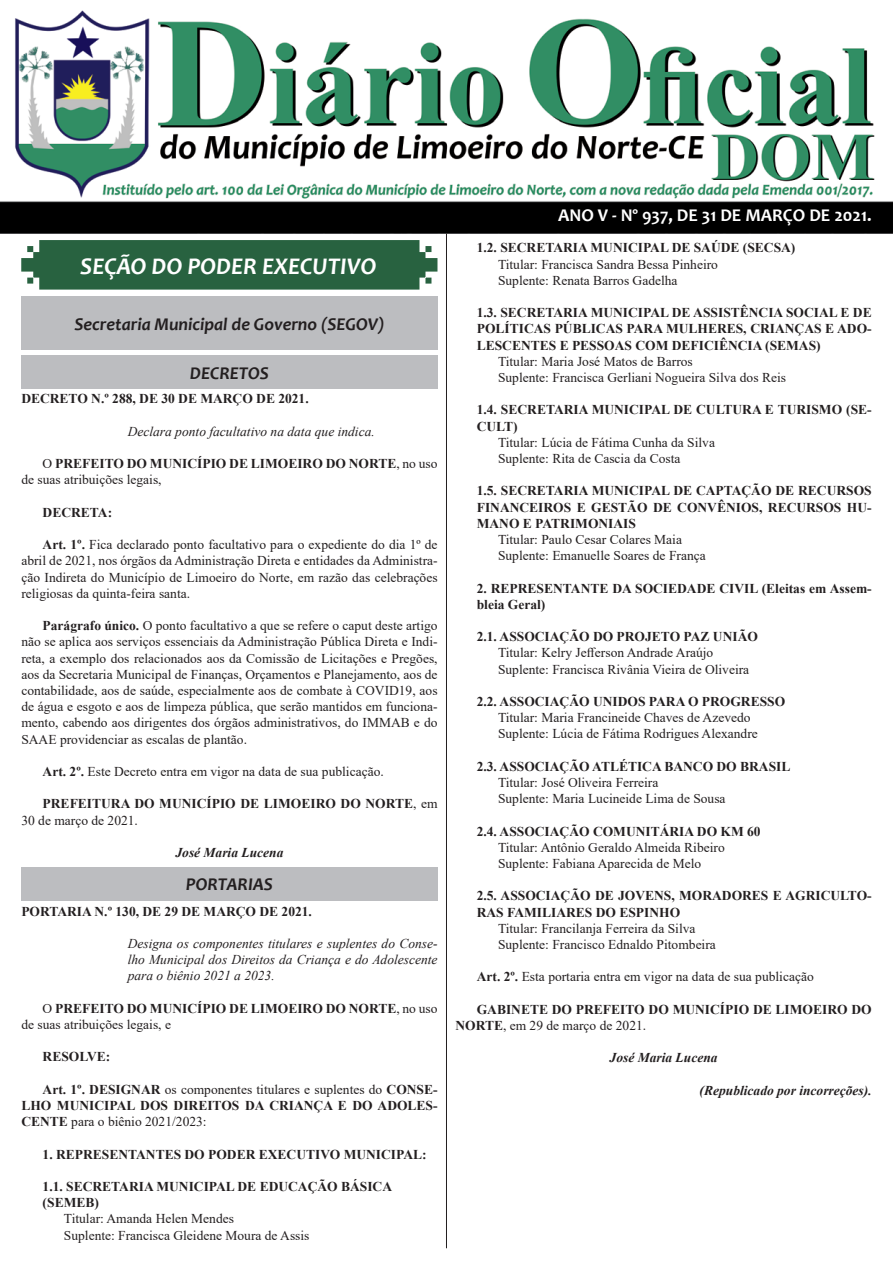
<style>
.page{position:relative;width:893px;height:1263px;background:#fff}
.page>*{position:absolute;margin:0;border:0;box-sizing:border-box;transform-origin:0 0}
.t1{font:italic 700 24px "Candara";color:#fff}
.t2{font:italic 700 18px "Candara";color:#231f20}
.t3{font:700 18px "Candara";color:#fff}
.t4{font:13.5px/16.2px "Times New Roman";color:#231f20;text-align:justify}
.t5{font:700 13.5px/16.2px "Times New Roman";color:#231f20}
.t6{font:italic 13.5px/16.2px "Times New Roman";color:#231f20;text-align:justify}
.t7{font:italic 700 13.5px "Times New Roman";color:#231f20}
.s1{font-weight:400}
.s2{font-weight:700}
</style>
<div class="page">
<img style="left:0;top:10px;width:893px;height:224px">
<svg style="left:21px;top:240px;width:416px;height:50px;background:#346a4a"></svg>
<hr style="left:446px;top:234px;width:1px;height:1014px;background:#231f20">
<div style="left:21px;top:297px;width:417px;height:53px;background:#bcbdc0"></div>
<div style="left:21px;top:356px;width:417px;height:33px;background:#bcbdc0"></div>
<div style="left:21px;top:867px;width:416px;height:33px;background:#bcbdc0"></div>
<p class="t1" style="left:80px;top:251px;width:298px">SEÇÃO DO PODER EXECUTIVO</p>
<p class="t2" style="left:74px;top:312px;width:312px">Secretaria Municipal de Governo (SEGOV)</p>
<p class="t2" style="left:190px;top:362px;width:81px">DECRETOS</p>
<p class="t5" style="left:21px;top:390px;width:289px">DECRETO N.º 288, DE 30 DE MARÇO DE 2021.</p>
<p class="t6" style="left:128px;top:423px;width:249px">Declara ponto facultativo na data que indica.</p>
<p class="t5" style="left:21px;top:455px;width:418px;text-indent:21px"><span class="s1">O</span> PREFEITO DO MUNICÍPIO DE LIMOEIRO DO NORTE<span class="s1">, no uso de suas atribuições legais,</span></p>
<p class="t5" style="left:43px;top:504px;width:71px">DECRETA:</p>
<p class="t4" style="left:21px;top:536px;width:418px;text-indent:21px"><span class="s2">Art. 1º.</span> Fica declarado ponto facultativo para o expediente do dia 1º de abril de 2021, nos órgãos da Administração Direta e entidades da Administra&shy;ção Indireta do Município de Limoeiro do Norte, em razão das celebrações religiosas da quinta-feira santa.</p>
<p class="t4" style="left:21px;top:617px;width:418px;text-indent:21px"><span class="s2">Parágrafo único.</span> O ponto facultativo a que se refere o caput deste artigo não se aplica aos serviços essenciais da Administração Pública Direta e Indi&shy;reta, a exemplo dos relacionados aos da Comissão de Licitações e Pregões, aos da Secretaria Municipal de Finanças, Orçamentos e Planejamento, aos de contabilidade, aos de saúde, especialmente aos de combate à COVID19, aos de água e esgoto e aos de limpeza pública, que serão mantidos em funciona&shy;mento, cabendo aos dirigentes dos órgãos administrativos, do IMMAB e do SAAE providenciar as escalas de plantão.</p>
<p class="t4" style="left:43px;top:763px;width:343px"><span class="s2">Art. 2º.</span> Este Decreto entra em vigor na data de sua publicação.</p>
<p class="t5" style="left:21px;top:795px;width:418px;text-indent:21px">PREFEITURA DO MUNICÍPIO DE LIMOEIRO DO NORTE<span class="s1">, em<br>30 de março de 2021.</span></p>
<p class="t7" style="left:176px;top:843px;width:109px">José Maria Lucena</p>
<p class="t2" style="left:186px;top:873px;width:89px">PORTARIAS</p>
<p class="t5" style="left:21px;top:902px;width:292px">PORTARIA N.º 130, DE 29 DE MARÇO DE 2021.</p>
<p class="t6" style="left:128px;top:935px;width:311px">Designa os componentes titulares e suplentes do Conse&shy;lho Municipal dos Direitos da Criança e do Adolescente para o biênio 2021 a 2023.</p>
<p class="t5" style="left:21px;top:1000px;width:418px;text-indent:21px"><span class="s1">O</span> PREFEITO DO MUNICÍPIO DE LIMOEIRO DO NORTE<span class="s1">, no uso de suas atribuições legais, e</span></p>
<p class="t5" style="left:43px;top:1048px;width:69px">RESOLVE:</p>
<p class="t5" style="left:21px;top:1081px;width:418px;text-align:justify;text-indent:21px">Art. 1º. DESIGNAR <span class="s1">os componentes titulares e suplentes do</span> CONSE-LHO MUNICIPAL DOS DIREITOS DA CRIANÇA E DO ADOLES-CENTE <span class="s1">para o biênio 2021/2023:</span></p>
<p class="t5" style="left:43px;top:1145px;width:386px">1. REPRESENTANTES DO PODER EXECUTIVO MUNICIPAL:</p>
<p class="t5" style="left:43px;top:1178px;width:351px">1.1. SECRETARIA MUNICIPAL DE EDUCAÇÃO BÁSICA</p>
<p class="t5" style="left:43px;top:1194px;width:58px">(SEMEB)</p>
<p class="t4" style="left:64px;top:1210px;width:172px">Titular: Amanda Helen Mendes</p>
<p class="t4" style="left:64px;top:1226px;width:247px">Suplente: Francisca Gleidene Moura de Assis</p>
<p class="t3" style="left:558px;top:204px;width:315px">ANO V - Nº 937, DE 31 DE MARÇO DE 2021.</p>
<p class="t5" style="left:477px;top:239px;width:320px">1.2. SECRETARIA MUNICIPAL DE SAÚDE (SECSA)</p>
<p class="t4" style="left:498px;top:256px;width:221px">Titular: Francisca Sandra Bessa Pinheiro</p>
<p class="t4" style="left:498px;top:272px;width:181px">Suplente: Renata Barros Gadelha</p>
<p class="t5" style="left:477px;top:304px;width:396px;text-align:justify">1.3. SECRETARIA MUNICIPAL DE ASSISTÊNCIA SOCIAL E DE POLÍTICAS PÚBLICAS PARA MULHERES, CRIANÇAS E ADO-LESCENTES E PESSOAS COM DEFICIÊNCIA (SEMAS)</p>
<p class="t4" style="left:498px;top:353px;width:196px">Titular: Maria José Matos de Barros</p>
<p class="t4" style="left:498px;top:369px;width:289px">Suplente: Francisca Gerliani Nogueira Silva dos Reis</p>
<p class="t5" style="left:477px;top:401px;width:396px">1.4. SECRETARIA MUNICIPAL DE CULTURA E TURISMO (SE-<br>CULT)</p>
<p class="t4" style="left:498px;top:434px;width:219px">Titular: Lúcia de Fátima Cunha da Silva</p>
<p class="t4" style="left:498px;top:450px;width:184px">Suplente: Rita de Cascia da Costa</p>
<p class="t5" style="left:477px;top:482px;width:396px;text-align:justify">1.5. SECRETARIA MUNICIPAL DE CAPTAÇÃO DE RECURSOS FINANCEIROS E GESTÃO DE CONVÊNIOS, RECURSOS HU-MANO E PATRIMONIAIS</p>
<p class="t4" style="left:498px;top:531px;width:186px">Titular: Paulo Cesar Colares Maia</p>
<p class="t4" style="left:498px;top:547px;width:209px">Suplente: Emanuelle Soares de França</p>
<p class="t5" style="left:477px;top:580px;width:396px">2. REPRESENTANTE DA SOCIEDADE CIVIL (Eleitas em Assem&shy;bleia Geral)</p>
<p class="t5" style="left:477px;top:628px;width:283px">2.1. ASSOCIAÇÃO DO PROJETO PAZ UNIÃO</p>
<p class="t4" style="left:498px;top:644px;width:217px">Titular: Kelry Jefferson Andrade Araújo</p>
<p class="t4" style="left:498px;top:661px;width:253px">Suplente: Francisca Rivânia Vieira de Oliveira</p>
<p class="t5" style="left:477px;top:693px;width:310px">2.2. ASSOCIAÇÃO UNIDOS PARA O PROGRESSO</p>
<p class="t4" style="left:498px;top:709px;width:254px">Titular: Maria Francineide Chaves de Azevedo</p>
<p class="t4" style="left:498px;top:725px;width:261px">Suplente: Lúcia de Fátima Rodrigues Alexandre</p>
<p class="t5" style="left:477px;top:758px;width:315px">2.3. ASSOCIAÇÃO ATLÉTICA BANCO DO BRASIL</p>
<p class="t4" style="left:498px;top:774px;width:162px">Titular: José Oliveira Ferreira</p>
<p class="t4" style="left:498px;top:790px;width:229px">Suplente: Maria Lucineide Lima de Sousa</p>
<p class="t5" style="left:477px;top:823px;width:285px">2.4. ASSOCIAÇÃO COMUNITÁRIA DO KM 60</p>
<p class="t4" style="left:498px;top:839px;width:228px">Titular: Antônio Geraldo Almeida Ribeiro</p>
<p class="t4" style="left:498px;top:855px;width:205px">Suplente: Fabiana Aparecida de Melo</p>
<p class="t5" style="left:477px;top:887px;width:396px">2.5. ASSOCIAÇÃO DE JOVENS, MORADORES E AGRICULTO-<br>RAS FAMILIARES DO ESPINHO</p>
<p class="t4" style="left:498px;top:920px;width:199px">Titular: Francilanja Ferreira da Silva</p>
<p class="t4" style="left:498px;top:936px;width:219px">Suplente: Francisco Ednaldo Pitombeira</p>
<p class="t4" style="left:477px;top:968px;width:338px"><span class="s2">Art. 2º.</span> Esta portaria entra em vigor na data de sua publicação</p>
<p class="t5" style="left:455px;top:1001px;width:418px;text-indent:21px">GABINETE DO PREFEITO DO MUNICÍPIO DE LIMOEIRO DO<br>NORTE<span class="s1">, em 29 de março de 2021.</span></p>
<p class="t7" style="left:610px;top:1048px;width:109px">José Maria Lucena</p>
<p class="t7" style="left:700px;top:1081px;width:174px">(Republicado por incorreções).</p>
</div>
